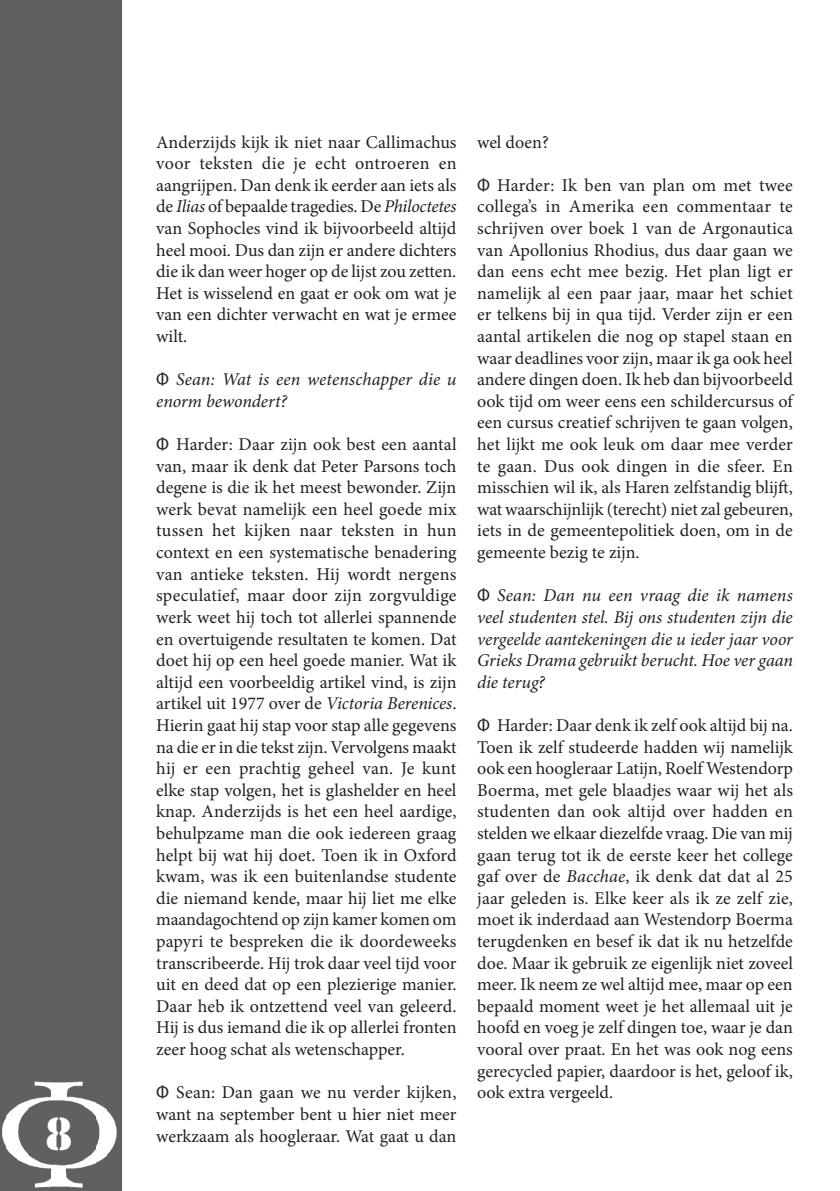
<style>
.page{position:relative;width:840px;height:1191px;background:#fff}
.page>*{position:absolute;margin:0;border:0;box-sizing:border-box;transform-origin:0 0}
.t1{font:48px "Stencil";color:#fff}
.t2{font:18px/21.6px "Minion Pro";color:#241f1f;text-align:justify}
.t3{font:italic 18px/21.6px "Minion Pro";letter-spacing:-.005em;color:#241f1f}
.s1{font-style:italic}
.s2{font-family:"Myriad Pro";font-style:normal}
.s3{font-family:"Myriad Pro"}
</style>
<div class="page">
<div style="left:0;top:0;width:122px;height:1191px;background:#615f61"></div>
<img style="left:2px;top:1081px;width:115px;height:107px">
<h1 class="t1" style="left:45px;top:1106px;width:29px">8</h1>
<p class="t2" style="left:156px;top:131px;width:302px">Anderzijds kijk ik niet naar Callimachus voor teksten die je echt ontroeren en aangrijpen. Dan denk ik eerder aan iets als de <span class="s1">Ilias</span> of bepaalde tragedies. De <span class="s1">Philoctetes </span>van Sophocles vind ik bijvoorbeeld altijd heel mooi. Dus dan zijn er andere dichters die ik dan weer hoger op de lijst zou zetten.<br>Het is wisselend en gaat er ook om wat je van een dichter verwacht en wat je ermee wilt.</p>
<p class="t3" style="left:156px;top:369px;width:302px"><span class="s2">Φ</span> Sean: Wat is een wetenschapper die u enorm bewondert?</p>
<p class="t2" style="left:156px;top:433px;width:302px"><span class="s3">Φ</span> Harder: Daar zijn ook best een aantal van, maar ik denk dat Peter Parsons toch degene is die ik het meest bewonder. Zijn werk bevat namelijk een heel goede mix tussen het kijken naar teksten in hun context en een systematische benadering van antieke teksten. Hij wordt nergens speculatief, maar door zijn zorgvuldige werk weet hij toch tot allerlei spannende en overtuigende resultaten te komen. Dat doet hij op een heel goede manier. Wat ik altijd een voorbeeldig artikel vind, is zijn artikel uit 1977 over de <span class="s1">Victoria Berenices</span>.<br>Hierin gaat hij stap voor stap alle gegevens na die er in die tekst zijn. Vervolgens maakt hij er een prachtig geheel van. Je kunt elke stap volgen, het is glashelder en heel knap. Anderzijds is het een heel aardige, behulpzame man die ook iedereen graag helpt bij wat hij doet. Toen ik in Oxford kwam, was ik een buitenlandse studente die niemand kende, maar hij liet me elke maandagochtend op zijn kamer komen om papyri te bespreken die ik doordeweeks transcribeerde. Hij trok daar veel tijd voor uit en deed dat op een plezierige manier.<br>Daar heb ik ontzettend veel van geleerd.<br>Hij is dus iemand die ik op allerlei fronten zeer hoog schat als wetenschapper.</p>
<p class="t2" style="left:156px;top:1081px;width:301px"><span class="s3">Φ</span> Sean: Dan gaan we nu verder kijken, want na september bent u hier niet meer werkzaam als hoogleraar. Wat gaat u dan</p>
<p class="t2" style="left:477px;top:131px;width:73px">wel doen?</p>
<p class="t2" style="left:477px;top:174px;width:317px"><span class="s3">Φ</span> Harder: Ik ben van plan om met twee collega’s in Amerika een commentaar te schrijven over boek 1 van de Argonautica van Apollonius Rhodius, dus daar gaan we dan eens echt mee bezig. Het plan ligt er namelijk al een paar jaar, maar het schiet er telkens bij in qua tijd. Verder zijn er een aantal artikelen die nog op stapel staan en waar deadlines voor zijn, maar ik ga ook heel andere dingen doen. Ik heb dan bijvoorbeeld ook tijd om weer eens een schildercursus of een cursus creatief schrijven te gaan volgen, het lijkt me ook leuk om daar mee verder te gaan. Dus ook dingen in die sfeer. En misschien wil ik, als Haren zelfstandig blijft, wat waarschijnlijk (terecht) niet zal gebeuren, iets in de gemeentepolitiek doen, om in de gemeente bezig te zijn.</p>
<p class="t3" style="left:477px;top:585px;width:317px;text-align:justify"><span class="s2">Φ</span> Sean: Dan nu een vraag die ik namens veel studenten stel. Bij ons studenten zijn die vergeelde aantekeningen die u ieder jaar voor Grieks Drama gebruikt berucht. Hoe ver gaan die terug?</p>
<p class="t2" style="left:477px;top:714px;width:317px"><span class="s3">Φ</span> Harder: Daar denk ik zelf ook altijd bij na.<br>Toen ik zelf studeerde hadden wij namelijk ook een hoogleraar Latijn, Roelf Westendorp Boerma, met gele blaadjes waar wij het als studenten dan ook altijd over hadden en stelden we elkaar diezelfde vraag. Die van mij gaan terug tot ik de eerste keer het college gaf over de <span class="s1">Bacchae</span>, ik denk dat dat al 25 jaar geleden is. Elke keer als ik ze zelf zie, moet ik inderdaad aan Westendorp Boerma terugdenken en besef ik dat ik nu hetzelfde doe. Maar ik gebruik ze eigenlijk niet zoveel meer. Ik neem ze wel altijd mee, maar op een bepaald moment weet je het allemaal uit je hoofd en voeg je zelf dingen toe, waar je dan vooral over praat. En het was ook nog eens gerecycled papier, daardoor is het, geloof ik, ook extra vergeeld.</p>
</div>
